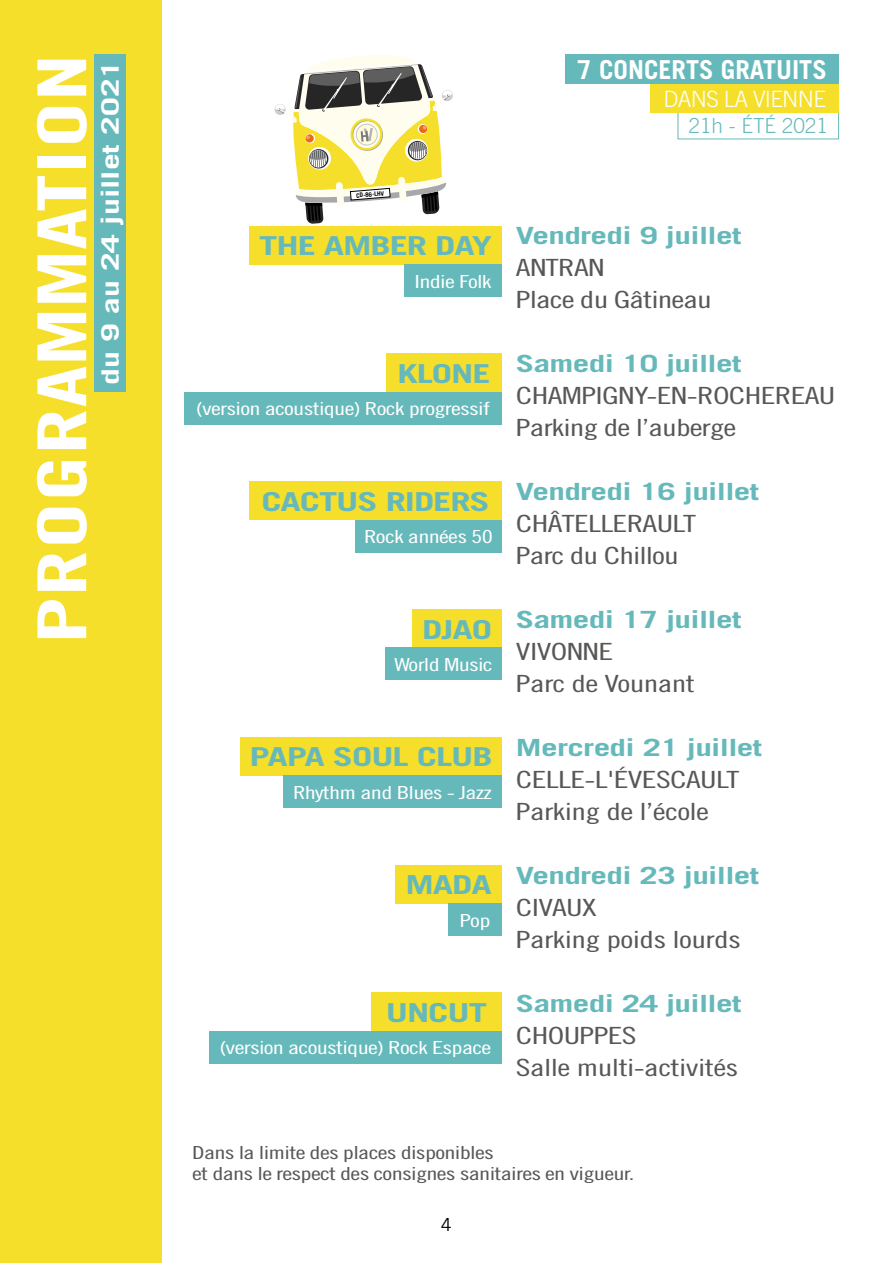
<style>
.page{position:relative;width:893px;height:1263px;background:#fff}
.page>*{position:absolute;margin:0;border:0;box-sizing:border-box;transform-origin:0 0}
.t1{font:67.5px "Trade Gothic Bold Cond Twenty";color:#fff;scale:1.4 1}
.t2{font:700 26.1px "Trade Gothic";letter-spacing:-.03em;color:#66b9bb;scale:1.4 1}
.t3{font:700 26.1px "Trade Gothic";color:#fff}
.t4{font:700 24px "Trade Gothic";color:#fff;scale:1.4 1}
.t5{font:23.7px/32px "Trade Gothic Cond Eighteen";letter-spacing:-.02em;color:#575756;scale:1.4 1}
.t6{font:700 23.7px "Trade Gothic";letter-spacing:-.02em;color:#66b9bb;scale:1.4 1}
.t7{font:300 22.5px "Trade Gothic";letter-spacing:-.03em;color:#fff}
.t8{font:300 20.7px "Trade Gothic";color:#66b9bb}
.t9{font:18px "Trade Gothic Cond Eighteen";letter-spacing:-.03em;color:#fff;scale:1.4 1}
.t10{font:18px/21.6px "Trade Gothic Cond Eighteen";letter-spacing:-.03em;color:#575756;scale:1.4 1}
.t11{font:18px "Trade Gothic";color:#000}
.t12{font:700 6.15px "Trade Gothic";color:#000}
</style>
<div class="page">
<div style="left:0;top:0;width:162px;height:1263px;background:#f6df2a"></div>
<div style="left:94px;top:54px;width:31px;height:337px;background:#66b9bb"></div>
<div style="left:442px;top:90px;width:11px;height:11px;background:#d8dadc;border-radius:50%"></div>
<svg style="left:275px;top:55px;width:177px;height:169px"></svg>
<div style="left:250px;top:226px;width:252px;height:38px;background:#f6df2a"></div>
<div style="left:387px;top:354px;width:115px;height:38px;background:#f6df2a"></div>
<div style="left:250px;top:482px;width:252px;height:38px;background:#f6df2a"></div>
<div style="left:412px;top:609px;width:90px;height:39px;background:#f6df2a"></div>
<div style="left:241px;top:737px;width:261px;height:38px;background:#f6df2a"></div>
<div style="left:396px;top:865px;width:106px;height:38px;background:#f6df2a"></div>
<div style="left:371px;top:993px;width:131px;height:38px;background:#f6df2a"></div>
<div style="left:184px;top:392px;width:318px;height:33px;background:#66b9bb"></div>
<div style="left:405px;top:264px;width:97px;height:33px;background:#66b9bb"></div>
<div style="left:355px;top:520px;width:147px;height:32px;background:#66b9bb"></div>
<div style="left:385px;top:648px;width:117px;height:32px;background:#66b9bb"></div>
<div style="left:283px;top:775px;width:219px;height:33px;background:#66b9bb"></div>
<div style="left:449px;top:903px;width:53px;height:33px;background:#66b9bb"></div>
<div style="left:209px;top:1031px;width:293px;height:33px;background:#66b9bb"></div>
<div style="left:650px;top:84px;width:189px;height:28px;background:#f6df2a"></div>
<div style="left:565px;top:54px;width:274px;height:30px;background:#66b9bb"></div>
<h1 class="t1" style="left:21px;top:644px;width:423px;rotate:-90deg">PROGRAMMATION</h1>
<p class="t4" style="left:96px;top:385px;width:234px;rotate:-90deg">du 9 au 24 juillet 2021</p>
<p class="t3" style="left:577px;top:54px;width:251px">7 CONCERTS GRATUITS</p>
<p class="t7" style="left:664px;top:85px;width:164px">DANS LA VIENNE</p>
<p class="t12" style="left:356px;top:192px;width:29px;rotate:-5deg">CD-86-LHV</p>
<p class="t2" style="left:259px;top:230px;width:168px">THE AMBER DAY</p>
<p class="t9" style="left:415px;top:270px;width:57px">Indie Folk</p>
<p class="t2" style="left:398px;top:358px;width:68px">KLONE</p>
<p class="t9" style="left:196px;top:398px;width:212px">(version acoustique) Rock progressif</p>
<p class="t2" style="left:261px;top:485px;width:165px">CACTUS RIDERS</p>
<p class="t9" style="left:364px;top:526px;width:93px">Rock années 50</p>
<p class="t2" style="left:422px;top:613px;width:51px">DJAO</p>
<p class="t9" style="left:394px;top:654px;width:72px">World Music</p>
<p class="t2" style="left:250px;top:741px;width:175px">PAPA SOUL CLUB</p>
<p class="t9" style="left:293px;top:782px;width:144px">Rhythm and Blues - Jazz</p>
<p class="t2" style="left:406px;top:869px;width:63px">MADA</p>
<p class="t9" style="left:460px;top:909px;width:23px">Pop</p>
<p class="t2" style="left:386px;top:997px;width:74px">UNCUT</p>
<p class="t9" style="left:219px;top:1037px;width:196px">(version acoustique) Rock Espace</p>
<p class="t8" style="left:689px;top:113px;width:141px">21h - ÉTÉ 2021</p>
<p class="t6" style="left:516px;top:221px;width:162px">Vendredi 9 juillet</p>
<p class="t5" style="left:516px;top:252px;width:141px">ANTRAN<br>Place du Gâtineau</p>
<p class="t6" style="left:516px;top:349px;width:163px">Samedi 10 juillet</p>
<p class="t5" style="left:516px;top:380px;width:230px">CHAMPIGNY-EN-ROCHEREAU<br>Parking de l’auberge</p>
<p class="t6" style="left:516px;top:477px;width:175px">Vendredi 16 juillet</p>
<p class="t5" style="left:516px;top:507px;width:130px">CHÂTELLERAULT<br>Parc du Chillou</p>
<p class="t6" style="left:516px;top:605px;width:163px">Samedi 17 juillet</p>
<p class="t5" style="left:516px;top:635px;width:130px">VIVONNE<br>Parc de Vounant</p>
<p class="t6" style="left:516px;top:733px;width:177px">Mercredi 21 juillet</p>
<p class="t5" style="left:516px;top:763px;width:161px">CELLE-L'ÉVESCAULT<br>Parking de l’école</p>
<p class="t6" style="left:516px;top:861px;width:175px">Vendredi 23 juillet</p>
<p class="t5" style="left:516px;top:891px;width:162px">CIVAUX<br>Parking poids lourds</p>
<p class="t6" style="left:516px;top:989px;width:163px">Samedi 24 juillet</p>
<p class="t5" style="left:516px;top:1019px;width:161px">CHOUPPES<br>Salle multi-activités</p>
<p class="t10" style="left:192px;top:1141px;width:317px">Dans la limite des places disponibles<br>et dans le respect des consignes sanitaires en vigueur.</p>
<p class="t11" style="left:441px;top:1214px;width:12px">4</p>
</div>
